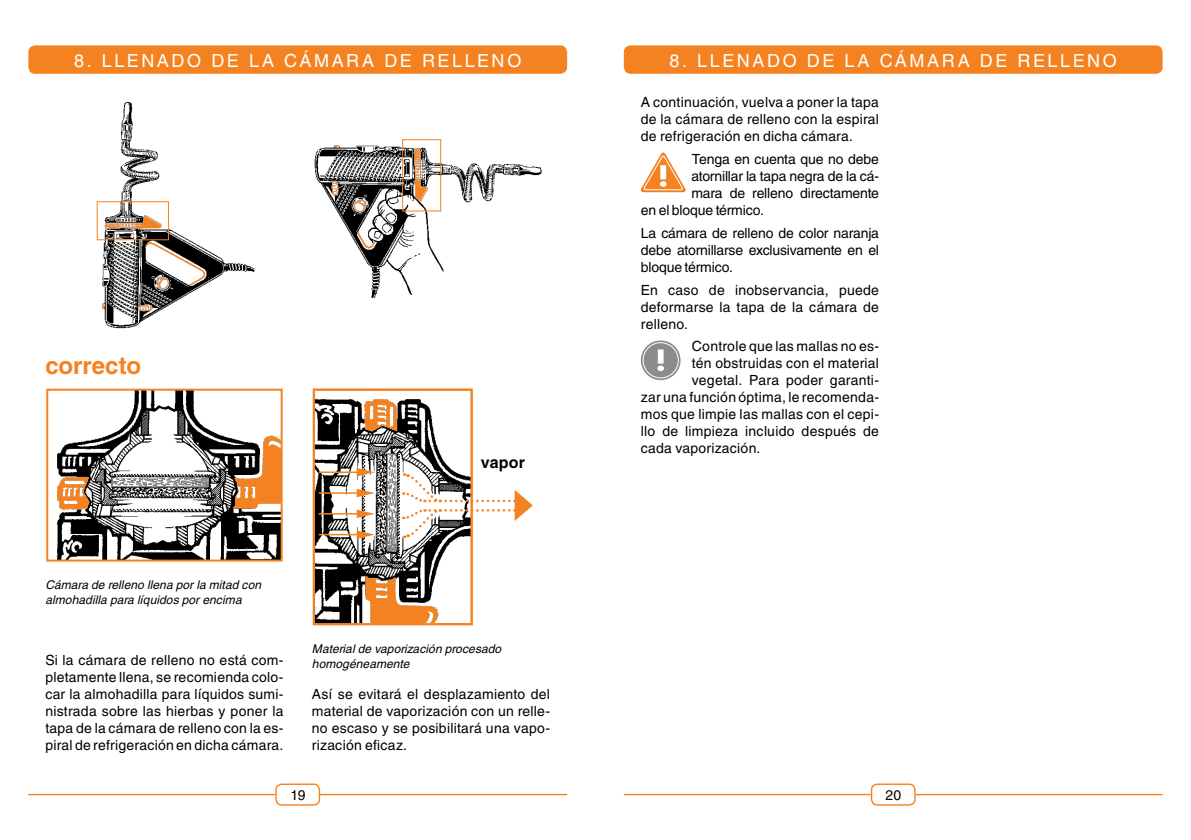
<style>
.page{position:relative;width:1191px;height:840px;background:#fff}
.page>*{position:absolute;margin:0;border:0;box-sizing:border-box;transform-origin:0 0}
.t1{font:700 24px "Helvetica";letter-spacing:-.005em;color:#f58220}
.t2{font:18px "Helvetica";letter-spacing:.145em;color:#fff}
.t3{font:700 16px "Helvetica";letter-spacing:.015em;color:#000}
.t4{font:14px/17px "Helvetica";letter-spacing:.015em;color:#000;text-align:justify}
.t5{font:14px "Helvetica";letter-spacing:-.015em;color:#000}
.t6{font:14px "Helvetica";letter-spacing:-.01em;color:#000}
.t7{font:italic 12px/15.2px "Helvetica";letter-spacing:.005em;color:#000}
</style>
<div class="page">
<div style="left:275px;top:783px;width:45px;height:22px;border:1px solid #f58220;border-radius:6px"></div>
<hr style="left:28px;top:793px;width:247px;height:1px;background:#f58220">
<hr style="left:320px;top:793px;width:247px;height:1px;background:#f58220">
<div style="left:871px;top:783px;width:44px;height:22px;border:1px solid #f58220;border-radius:6px"></div>
<hr style="left:624px;top:793px;width:247px;height:1px;background:#f58220">
<hr style="left:915px;top:793px;width:247px;height:1px;background:#f58220">
<div style="left:28px;top:45px;width:539px;height:29px;background:#f58220;border-radius:7px"></div>
<img style="left:56px;top:391px;width:224px;height:167px">
<div style="left:46px;top:388px;width:237px;height:173px;border:2px solid #f58220"></div>
<img style="left:316px;top:398px;width:141px;height:224px">
<div style="left:313px;top:388px;width:159px;height:237px;border:2px solid #f58220"></div>
<img style="left:99px;top:102px;width:156px;height:227px">
<div style="left:97px;top:201px;width:72px;height:39px;border:1px solid #f58220"></div>
<img style="left:314px;top:139px;width:228px;height:160px">
<div style="left:402px;top:139px;width:39px;height:72px;border:1px solid #f58220"></div>
<div style="left:625px;top:46px;width:536px;height:27px;background:#f58220;border-radius:6px"></div>
<div style="left:624px;top:45px;width:538px;height:29px;border:2px solid #f58220;border-radius:6px"></div>
<hr style="left:319px;top:471px;width:50px;height:1px;background:#f58220">
<svg style="left:357px;top:467px;width:18px;height:9px"></svg>
<hr style="left:319px;top:492px;width:50px;height:1px;background:#f58220">
<svg style="left:357px;top:488px;width:18px;height:9px"></svg>
<hr style="left:319px;top:513px;width:50px;height:1px;background:#f58220">
<svg style="left:357px;top:509px;width:18px;height:8px"></svg>
<hr style="left:319px;top:533px;width:50px;height:2px;background:#f58220">
<svg style="left:357px;top:530px;width:18px;height:8px"></svg>
<svg style="left:403px;top:473px;width:130px;height:65px"></svg>
<svg style="left:640px;top:152px;width:45px;height:41px"></svg>
<svg style="left:641px;top:340px;width:39px;height:40px"></svg>
<svg style="left:657px;top:349px;width:7px;height:22px"></svg>
<div style="left:642px;top:342px;width:36px;height:36px;border:1px solid #fff;border-radius:50%"></div>
<p class="t2" style="left:74px;top:50px;width:449px">8. LLENADO DE LA CÁMARA DE RELLENO</p>
<h1 class="t1" style="left:45px;top:350px;width:97px">correcto</h1>
<p class="t3" style="left:481px;top:452px;width:46px">vapor</p>
<p class="t7" style="left:45px;top:576px;width:217px">Cámara de relleno llena por la mitad con almohadilla para líquidos por encima</p>
<p class="t4" style="left:45px;top:651px;width:240px">Si la cámara de relleno no está com&shy;pletamente llena, se recomienda colo&shy;car la almohadilla para líquidos sumi&shy;nistrada sobre las hierbas y poner la tapa de la cámara de relleno con la es&shy;piral de refrigeración en dicha cámara.</p>
<p class="t7" style="left:312px;top:640px;width:191px">Material de vaporización procesado homogéneamente</p>
<p class="t4" style="left:312px;top:685px;width:240px">Así se evitará el desplazamiento del material de vaporización con un relle&shy;no escaso y se posibilitará una vapo&shy;rización eficaz.</p>
<p class="t2" style="left:669px;top:50px;width:449px">8. LLENADO DE LA CÁMARA DE RELLENO</p>
<p class="t4" style="left:641px;top:94px;width:240px">A continuación, vuelva a poner la tapa de la cámara de relleno con la espiral de refrigeración en dicha cámara.</p>
<p class="t6" style="left:692px;top:151px;width:189px">Tenga en cuenta que no debe</p>
<p class="t5" style="left:691px;top:168px;width:189px">atornillar la tapa negra de la cá-</p>
<p class="t5" style="left:691px;top:185px;width:189px">mara de relleno directamente</p>
<p class="t6" style="left:641px;top:202px;width:125px">en el bloque térmico.</p>
<p class="t4" style="left:641px;top:224px;width:240px">La cámara de relleno de color naranja debe atornillarse exclusivamente en el bloque térmico.</p>
<p class="t4" style="left:641px;top:281px;width:240px">En caso de inobservancia, puede deformarse la tapa de la cámara de relleno.</p>
<p class="t4" style="left:692px;top:337px;width:189px">Controle que las mallas no es-</p>
<p class="t4" style="left:692px;top:354px;width:189px">tén obstruidas con el material</p>
<p class="t4" style="left:692px;top:371px;width:189px">vegetal. Para poder garanti-</p>
<p class="t4" style="left:641px;top:388px;width:240px">zar una función óptima, le recomenda-</p>
<p class="t4" style="left:641px;top:405px;width:240px">mos que limpie las mallas con el cepi-</p>
<p class="t4" style="left:641px;top:422px;width:240px">llo de limpieza incluido después de</p>
<p class="t4" style="left:641px;top:439px;width:121px">cada vaporización.</p>
<p class="t4" style="left:290px;top:786px;width:17px">19</p>
<p class="t4" style="left:885px;top:786px;width:17px">20</p>
</div>
